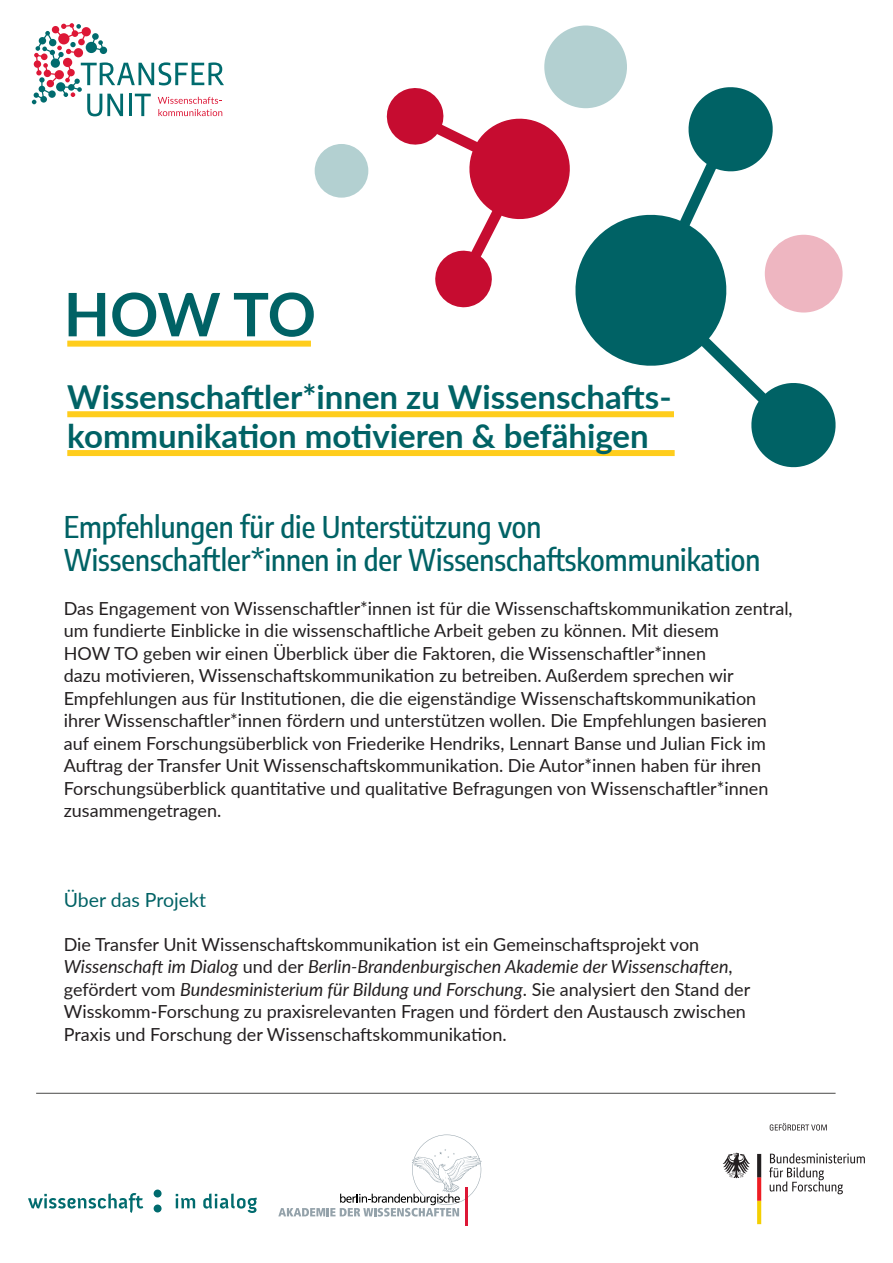
<style>
.page{position:relative;width:893px;height:1263px;background:#fff}
.page>*{position:absolute;margin:0;border:0;box-sizing:border-box;transform-origin:0 0}
.t1{font:700 60px "Lato";color:#006265}
.t2{font:700 33px "Lato";color:#006265}
.t3{font:500 30px "Encode Sans Condensed";color:#006265}
.t4{font:19.5px "Lato";color:#006265}
.t5{font:18px/22.5px "Lato";color:#231f20}
.s1{font-style:italic}
</style>
<div class="page">
<svg style="left:32px;top:23px;width:192px;height:93px"></svg>
<svg style="left:28px;top:1193px;width:229px;height:20px"></svg>
<div style="left:154px;top:1189px;width:8px;height:8px;background:#006b6e;border-radius:50%"></div>
<div style="left:154px;top:1204px;width:8px;height:8px;background:#006b6e;border-radius:50%"></div>
<hr style="left:466px;top:1187px;width:2px;height:39px;background:#dd1736">
<svg style="left:278px;top:1134px;width:204px;height:82px"></svg>
<svg style="left:769px;top:1153px;width:96px;height:41px"></svg>
<svg style="left:723px;top:1153px;width:27px;height:25px"></svg>
<svg style="left:757px;top:1154px;width:4px;height:70px"></svg>
<svg style="left:770px;top:1123px;width:57px;height:7px"></svg>
<hr style="left:36px;top:1093px;width:800px;height:1px;background:#4a4a49">
<svg style="left:383px;top:87px;width:453px;height:381px"></svg>
<div style="left:315px;top:144px;width:53px;height:54px;background:#b3d0d1;border-radius:50%"></div>
<div style="left:544px;top:26px;width:83px;height:82px;background:#b3d0d1;border-radius:50%"></div>
<div style="left:765px;top:235px;width:78px;height:77px;background:#eeb6c1;border-radius:50%"></div>
<div style="left:67px;top:450px;width:608px;height:6px;background:#ffcd1c"></div>
<div style="left:67px;top:341px;width:244px;height:6px;background:#ffcd1c"></div>
<div style="left:67px;top:411px;width:607px;height:6px;background:#ffcd1c"></div>
<p class="t1" style="left:64px;top:270px;width:254px">HOW TO</p>
<p class="t2" style="left:67px;top:372px;width:606px">Wissenschaftler*innen zu Wissenschafts-</p>
<p class="t2" style="left:67px;top:412px;width:583px">kommunikation motivieren &amp; befähigen</p>
<p class="t3" style="left:64px;top:505px;width:479px">Empfehlungen für die Unterstützung von</p>
<p class="t3" style="left:64px;top:538px;width:698px">Wissenschaftler*innen in der Wissenschaftskommunikation</p>
<p class="t5" style="left:64px;top:596px;width:730px">Das Engagement von Wissenschaftler*innen ist für die Wissenschaftskommunikation zentral, um fundierte Einblicke in die wissenschaftliche Arbeit geben zu können. Mit diesem</p>
<p class="t5" style="left:64px;top:641px;width:706px">HOW TO geben wir einen Überblick über die Faktoren, die Wissenschaftler*innen<br>dazu motivieren, Wissenschaftskommunikation zu betreiben. Außerdem sprechen wir Empfehlungen aus für Institutionen, die die eigenständige Wissenschaftskommunikation ihrer Wissenschaftler*innen fördern und unterstützen wollen. Die Empfehlungen basieren auf einem Forschungsüberblick von Friederike Hendriks, Lennart Banse und Julian Fick im Auftrag der Transfer Unit Wissenschaftskommunikation. Die Autor*innen haben für ihren Forschungsüberblick quantitative und qualitative Befragungen von Wissenschaftler*innen zusammengetragen.</p>
<p class="t4" style="left:64px;top:886px;width:144px">Über das Projekt</p>
<p class="t5" style="left:64px;top:932px;width:637px">Die Transfer Unit Wissenschaftskommunikation ist ein Gemeinschaftsprojekt von</p>
<p class="t5" style="left:64px;top:955px;width:688px"><span class="s1">Wissenschaft im Dialog</span> und der <span class="s1">Berlin-Brandenburgischen Akademie der Wissenschaften</span>, gefördert vom <span class="s1">Bundesministerium für Bildung und Forschung</span>. Sie analysiert den Stand der<br>Wisskomm-Forschung zu praxisrelevanten Fragen und fördert den Austausch zwischen</p>
<p class="t5" style="left:64px;top:1022px;width:444px">Praxis und Forschung der Wissenschaftskommunikation.</p>
</div>
